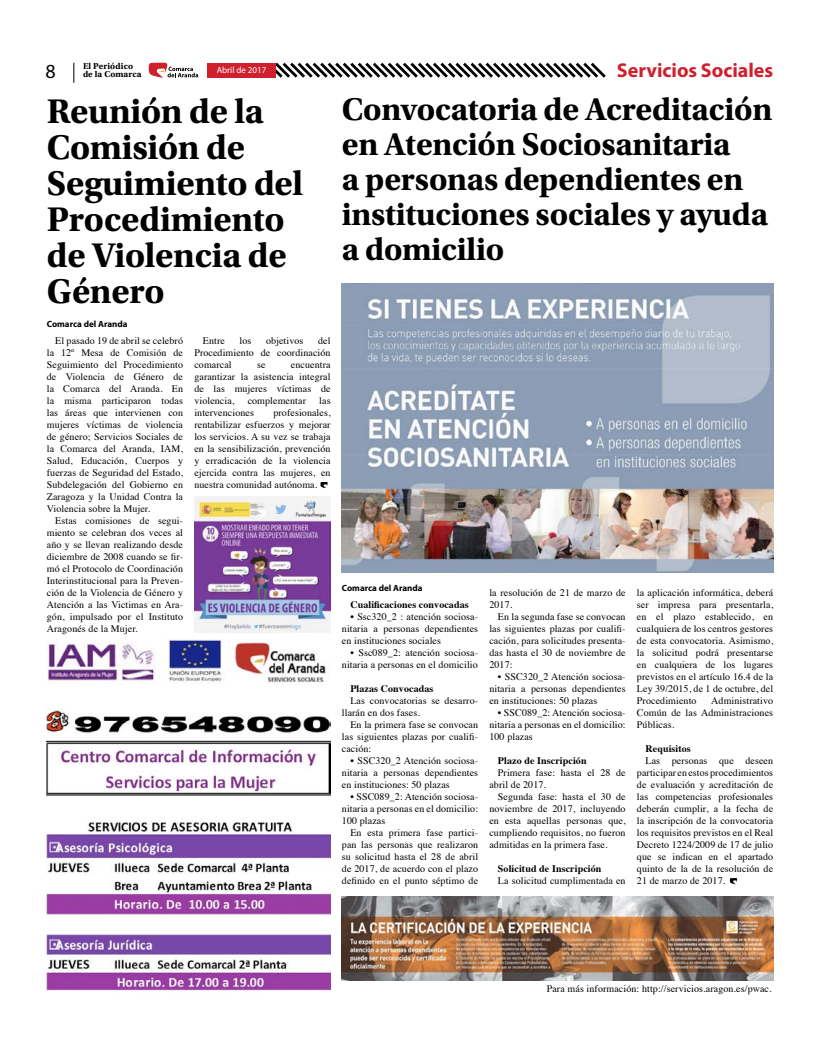
<style>
.page{position:relative;width:820px;height:1049px;background:#fff}
.page>*{position:absolute;margin:0;border:0;box-sizing:border-box;transform-origin:0 0}
.t1{font:700 36px/36px "Utopia Std";letter-spacing:-.01em;color:#000}
.t2{font:700 33px/35px "Utopia Std";letter-spacing:-.01em;color:#000}
.t3{font:700 20px "Myriad Pro";color:#cf202d}
.t4{font:20px "Myriad Pro";color:#000}
.t5{font:10px/12px "Times";letter-spacing:.01em;color:#000;text-align:justify}
.t6{font:700 10px "Times";letter-spacing:.01em;color:#000}
.t7{font:700 9px "Myriad Pro";color:#000}
.t8{font:700 9px "Utopia Std";letter-spacing:.01em;color:#000}
.t9{font:9px "Myriad Pro";color:#fff}
</style>
<div class="page">
<svg style="left:148px;top:63px;width:50px;height:15px"></svg>
<svg style="left:254px;top:62px;width:352px;height:16px"></svg>
<img style="left:47px;top:639px;width:283px;height:352px">
<img style="left:194px;top:496px;width:136px;height:136px">
<img style="left:342px;top:896px;width:430px;height:84px">
<img style="left:342px;top:283px;width:430px;height:289px">
<div style="left:207px;top:63px;width:69px;height:15px;background:#cf202d"></div>
<svg style="left:73px;top:63px;width:1px;height:20px"></svg>
<svg style="left:320px;top:482px;width:7px;height:6px"></svg>
<svg style="left:729px;top:878px;width:7px;height:6px"></svg>
<h3 class="t4" style="left:45px;top:59px;width:12px">8</h3>
<p class="t8" style="left:83px;top:69px;width:60px">de la Comarca</p>
<h3 class="t3" style="left:616px;top:57px;width:158px">Servicios Sociales</h3>
<p class="t8" style="left:83px;top:61px;width:52px">El Periódico</p>
<p class="t9" style="left:216px;top:65px;width:51px">Abril de 2017</p>
<h1 class="t1" style="left:47px;top:93px;width:258px">Reunión de la<br>Comisión de<br>Seguimiento del<br>Procedimiento de Violencia de<br>Género</h1>
<p class="t5" style="left:203px;top:334px;width:24px">Entre</p>
<p class="t5" style="left:239px;top:334px;width:13px">los</p>
<p class="t5" style="left:266px;top:334px;width:39px">objetivos</p>
<p class="t7" style="left:47px;top:318px;width:82px">Comarca del Aranda</p>
<p class="t5" style="left:47px;top:334px;width:138px;text-indent:8px">El pasado 19 de abril se celebró la 12º Mesa de Comisión de Seguimiento del Procedimiento de Violencia de Género de la Comarca del Aranda. En la misma participaron todas las áreas que intervienen con mujeres víctimas de violencia de género; Servicios Sociales de la Comarca del Aranda, IAM, Salud, Educación, Cuerpos y fuerzas de Seguridad del Estado, Subdelegación del Gobierno en Zaragoza y la Unidad Contra la Violencia sobre la Mujer.</p>
<p class="t5" style="left:47px;top:514px;width:138px;text-indent:9px">Estas comisiones de segui&shy;miento se celebran dos veces al año y se llevan realizando desde diciembre de 2008 cuando se fir&shy;mó el Protocolo de Coordinación Interinstitucional para la Preven&shy;ción de la Violencia de Género y Atención a las Victimas en Ara&shy;gón, impulsado por el Instituto Aragonés de la Mujer.</p>
<p class="t5" style="left:194px;top:334px;width:138px;text-indent:124px">del Procedimiento de coordinación comarcal</p>
<p class="t5" style="left:194px;top:358px;width:138px;text-indent:96px">encuentra garantizar la asistencia integral de las mujeres víctimas de violencia,</p>
<p class="t5" style="left:257px;top:358px;width:10px">se</p>
<p class="t5" style="left:247px;top:394px;width:60px">complementar</p>
<p class="t5" style="left:319px;top:394px;width:13px">las</p>
<p class="t5" style="left:194px;top:406px;width:61px">intervenciones</p>
<p class="t5" style="left:194px;top:406px;width:138px;text-indent:79px">profesionales, rentabilizar esfuerzos y mejorar los servicios. A su vez se trabaja en la sensibilización, prevención y erradicación de la violencia ejercida contra las mujeres, en nuestra comunidad autónoma.</p>
<h2 class="t2" style="left:342px;top:92px;width:432px">Convocatoria de Acreditación en Atención Sociosanitaria<br>a personas dependientes en instituciones sociales y ayuda a domicilio</h2>
<p class="t7" style="left:342px;top:582px;width:82px">Comarca del Aranda</p>
<p class="t6" style="left:350px;top:595px;width:120px">Cualificaciones convocadas</p>
<p class="t5" style="left:342px;top:610px;width:138px;text-indent:8px">• Ssc320_2 : atención sociosa&shy;nitaria a personas dependientes en instituciones sociales</p>
<p class="t5" style="left:342px;top:646px;width:138px;text-align:right">• Ssc089_2: atención sociosa&shy;nitaria a personas en el domicilio</p>
<p class="t6" style="left:350px;top:679px;width:84px">Plazas Convocadas</p>
<p class="t5" style="left:342px;top:694px;width:138px;text-indent:8px">Las convocatorias se desarro&shy;llarán en dos fases.</p>
<p class="t5" style="left:342px;top:718px;width:138px;text-indent:8px">En la primera fase se convocan las siguientes plazas por cualifi&shy;cación:</p>
<p class="t5" style="left:342px;top:754px;width:138px;text-indent:8px">• SSC320_2 Atención sociosa&shy;nitaria a personas dependientes en instituciones: 50 plazas</p>
<p class="t5" style="left:342px;top:790px;width:138px;text-indent:8px">• SSC089_2: Atención sociosa&shy;nitaria a personas en el domicilio:<br>100 plazas</p>
<p class="t5" style="left:342px;top:826px;width:138px;text-indent:8px">En esta primera fase partici&shy;pan las personas que realizaron su solicitud hasta el 28 de abril de 2017, de acuerdo con el plazo definido en el punto séptimo de</p>
<p class="t5" style="left:489px;top:586px;width:138px">la resolución de 21 de marzo de<br>2017.</p>
<p class="t5" style="left:489px;top:610px;width:138px;text-indent:8px">En la segunda fase se convocan las siguientes plazas por cualifi&shy;cación, para solicitudes presenta&shy;das hasta el 30 de noviembre de 2017:</p>
<p class="t5" style="left:489px;top:670px;width:138px;text-indent:8px">• SSC320_2 Atención sociosa&shy;nitaria a personas dependientes en instituciones: 50 plazas</p>
<p class="t5" style="left:489px;top:706px;width:138px;text-indent:8px">• SSC089_2: Atención sociosa&shy;nitaria a personas en el domicilio:<br>100 plazas</p>
<p class="t6" style="left:497px;top:751px;width:90px">Plazo de Inscripción</p>
<p class="t5" style="left:489px;top:766px;width:138px;text-indent:8px">Primera fase: hasta el 28 de abril de 2017.</p>
<p class="t5" style="left:489px;top:790px;width:138px;text-indent:8px">Segunda fase: hasta el 30 de noviembre de 2017, incluyendo en esta aquellas personas que, cumpliendo requisitos, no fueron admitidas en la primera fase.</p>
<p class="t6" style="left:497px;top:859px;width:105px">Solicitud de Inscripción</p>
<p class="t5" style="left:497px;top:874px;width:129px">La solicitud cumplimentada en</p>
<p class="t5" style="left:636px;top:586px;width:138px">la aplicación informática, deberá ser impresa para presentarla, en el plazo establecido, en cualquiera de los centros gestores de esta convocatoria. Asimismo, la solicitud podrá presentarse en cualquiera de los lugares previstos en el artículo 16.4 de la Ley 39/2015, de 1 de octubre, del Procedimiento</p>
<p class="t5" style="left:636px;top:694px;width:138px;text-indent:74px">Administrativo Común de las Administraciones Públicas.</p>
<p class="t6" style="left:645px;top:739px;width:47px">Requisitos</p>
<p class="t5" style="left:636px;top:754px;width:138px;text-indent:8px">Las personas que deseen participar en estos procedimientos de evaluación y acreditación de las competencias profesionales deberán cumplir, a la fecha de la inscripción de la convocatoria los requisitos previstos en el Real Decreto 1224/2009 de 17 de julio que se indican en el apartado quinto de la de la resolución de 21 de marzo de 2017.</p>
<p class="t5" style="left:546px;top:982px;width:226px">Para más información: http://servicios.aragon.es/pwac.</p>
</div>
